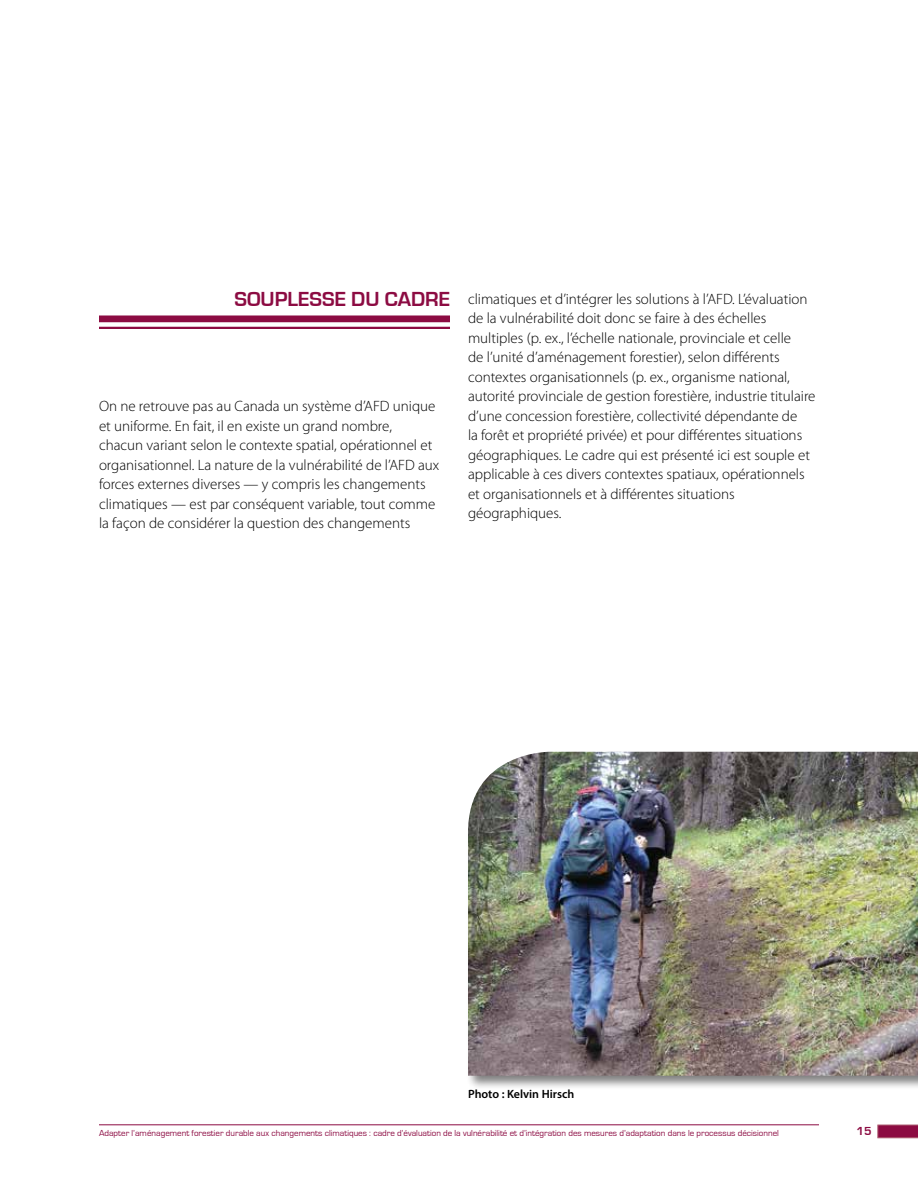
<style>
.page{position:relative;width:918px;height:1188px;background:#fff}
.page>*{position:absolute;margin:0;border:0;box-sizing:border-box;transform-origin:0 0}
.t1{font:700 21px "Eurostile";color:#8c0b42}
.t2{font:300 15px/19.5px "Myriad Pro";color:#000}
.t3{font:600 12px "Myriad Pro";color:#000}
.t4{font:700 12px "Eurostile";color:#8c0b42}
.t5{font:9px "Eurostile";color:#8c0b42}
</style>
<div class="page">
<svg style="left:878px;top:1125px;width:40px;height:13px"></svg>
<hr style="left:99px;top:1125px;width:720px;height:1px;background:#8c0b42">
<div style="left:99px;top:315px;width:351px;height:7px;background:#8c0b42"></div>
<hr style="left:99px;top:327px;width:351px;height:2px;background:#8c0b42">
<div style="left:466px;top:750px;width:452px;height:341px;background:#000;opacity:.5"></div>
<img style="left:468px;top:752px;width:450px;height:324px">
<h1 class="t1" style="left:234px;top:288px;width:217px">SOUPLESSE DU CADRE</h1>
<p class="t2" style="left:99px;top:397px;width:342px">On ne retrouve pas au Canada un système d’AFD unique et uniforme. En fait, il en existe un grand nombre, chacun variant selon le contexte spatial, opérationnel et organisationnel. La nature de la vulnérabilité de l’AFD aux forces externes diverses — y compris les changements climatiques — est par conséquent variable, tout comme la façon de considérer la question des changements</p>
<p class="t2" style="left:468px;top:289px;width:349px">climatiques et d’intégrer les solutions à l’AFD. L’évaluation de la vulnérabilité doit donc se faire à des échelles multiples (p. ex., l’échelle nationale, provinciale et celle<br>de l’unité d’aménagement forestier), selon différents contextes organisationnels (p. ex., organisme national, autorité provinciale de gestion forestière, industrie titulaire d’une concession forestière, collectivité dépendante de<br>la forêt et propriété privée) et pour différentes situations géographiques. Le cadre qui est présenté ici est souple et applicable à ces divers contextes spatiaux, opérationnels et organisationnels et à différentes situations géographiques.</p>
<p class="t3" style="left:468px;top:1086px;width:108px">Photo : Kelvin Hirsch</p>
<p class="t5" style="left:99px;top:1128px;width:681px">Adapter l’aménagement forestier durable aux changements climatiques : cadre d’évaluation de la vulnérabilité et d’intégration des mesures d’adaptation dans le processus décisionnel</p>
<p class="t4" style="left:856px;top:1125px;width:17px">15</p>
</div>
